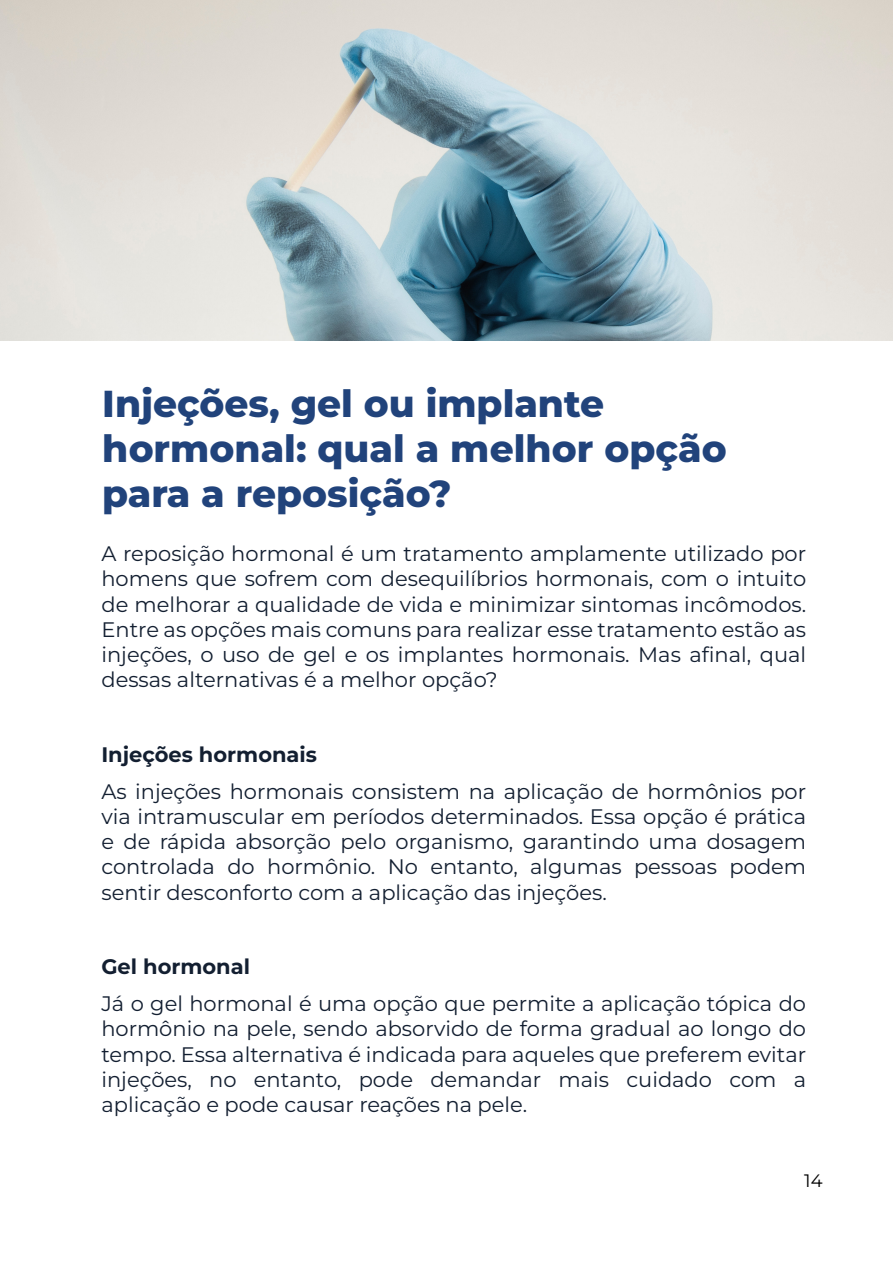
<style>
.page{position:relative;width:893px;height:1263px;background:#fff}
.page>*{position:absolute;margin:0;border:0;box-sizing:border-box;transform-origin:0 0}
.t1{font:800 37.5px/45px "Montserrat";color:#21437b}
.t2{font:21px/25.2px "Montserrat";color:#131f31;text-align:justify}
.t3{font:700 21px "Montserrat";color:#131f31}
.t4{font:18px "Montserrat";color:#000}
</style>
<div class="page">
<img style="left:0;top:0;width:893px;height:341px">
<h1 class="t1" style="left:102px;top:380px;width:626px">Injeções, gel ou implante hormonal: qual a melhor opção para a reposição?</h1>
<p class="t2" style="left:101px;top:540px;width:706px">A reposição hormonal é um tratamento amplamente utilizado por homens que sofrem com desequilíbrios hormonais, com o intuito de melhorar a qualidade de vida e minimizar sintomas incômodos.<br>Entre as opções mais comuns para realizar esse tratamento estão as injeções, o uso de gel e os implantes hormonais. Mas afinal, qual dessas alternativas é a melhor opção?</p>
<p class="t3" style="left:101px;top:739px;width:217px">Injeções hormonais</p>
<p class="t2" style="left:101px;top:778px;width:706px">As injeções hormonais consistem na aplicação de hormônios por via intramuscular em períodos determinados. Essa opção é prática e de rápida absorção pelo organismo, garantindo uma dosagem controlada do hormônio. No entanto, algumas pessoas podem sentir desconforto com a aplicação das injeções.</p>
<p class="t3" style="left:101px;top:951px;width:150px">Gel hormonal</p>
<p class="t2" style="left:101px;top:990px;width:706px">Já o gel hormonal é uma opção que permite a aplicação tópica do hormônio na pele, sendo absorvido de forma gradual ao longo do tempo. Essa alternativa é indicada para aqueles que preferem evitar injeções, no entanto, pode demandar mais cuidado com a aplicação e pode causar reações na pele.</p>
<p class="t4" style="left:804px;top:1168px;width:20px">14</p>
</div>
